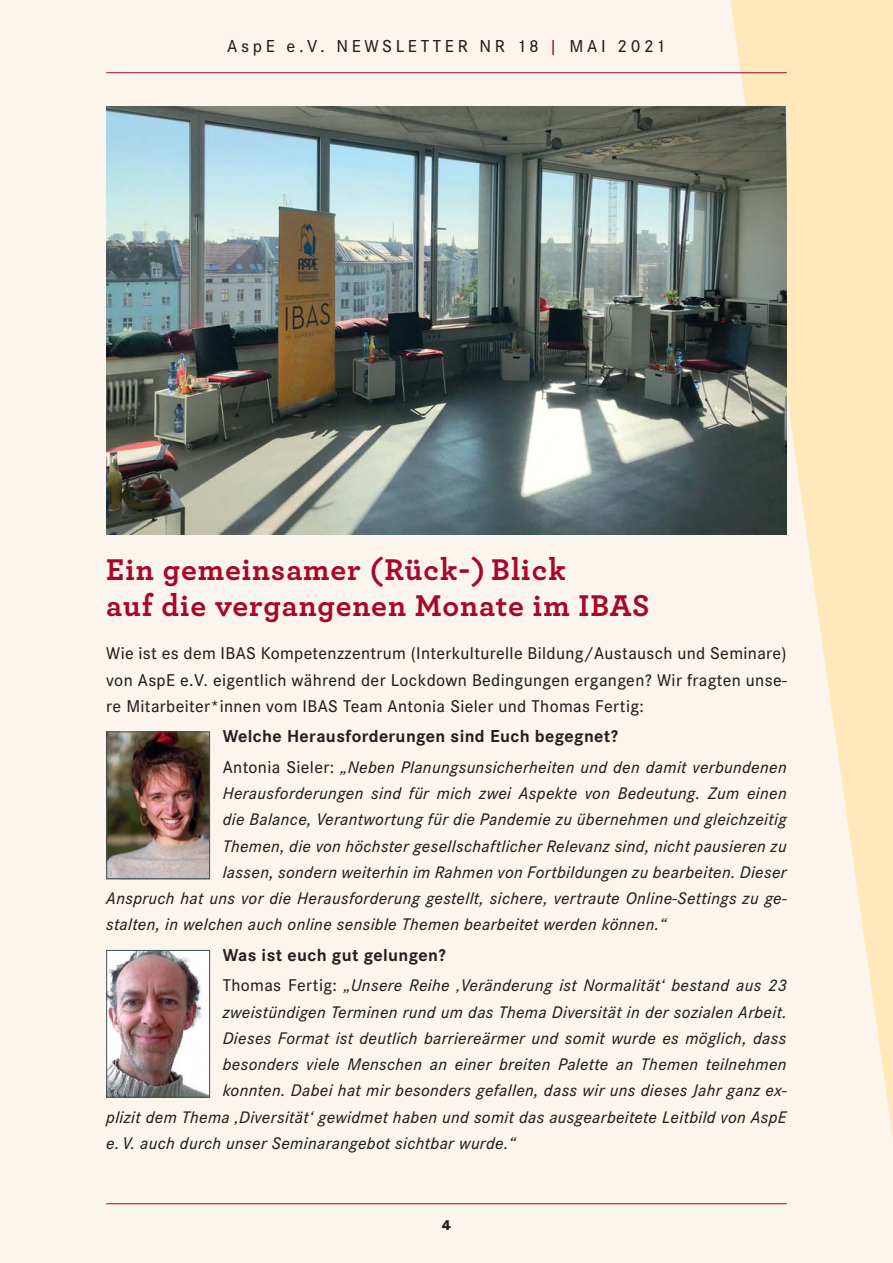
<style>
.page{position:relative;width:893px;height:1263px;background:#fcf5ed}
.page>*{position:absolute;margin:0;border:0;box-sizing:border-box;transform-origin:0 0}
.t1{font:700 31.5px/36px "Archer Pro";letter-spacing:.03em;color:#a70729}
.t2{font:700 18px "Corporate S";letter-spacing:.02em;color:#231f20}
.t3{font:500 18px "Corporate S";letter-spacing:.2em;color:#231f20}
.t4{font:500 17.7px/26.2px "Corporate S";letter-spacing:.02em;color:#231f20;text-align:justify}
.t5{font:italic 500 17.4px "Corporate S";letter-spacing:.02em;color:#231f20}
.t6{font:800 15px "Corporate S";color:#231f20}
.s1{color:#a70729}
.s2{font-style:normal;font-size:17.7px}
</style>
<div class="page">
<svg style="left:730px;top:0;width:163px;height:1139px;fill:#ffe9ba"></svg>
<hr style="left:106px;top:72px;width:681px;height:1px;background:#a70729">
<hr style="left:106px;top:1203px;width:681px;height:1px;background:#a70729">
<img style="left:106px;top:106px;width:681px;height:428px">
<img style="left:108px;top:734px;width:100px;height:143px">
<div style="left:106px;top:732px;width:104px;height:147px;border:1px solid #3e4f52"></div>
<img style="left:108px;top:952px;width:100px;height:144px">
<div style="left:106px;top:950px;width:104px;height:148px;border:1px solid #3e4f52"></div>
<p class="t3" style="left:227px;top:39px;width:440px">AspE e.V. NEWSLETTER NR 18 <span class="s1">|</span> MAI 2021</p>
<h1 class="t1" style="left:106px;top:555px;width:545px">Ein gemeinsamer (Rück-)-Blick<br>auf die vergangenen Monate im IBAS</h1>
<p class="t4" style="left:106px;top:642px;width:682px">Wie ist es dem IBAS Kompetenzzentrum (Interkulturelle Bildung/Austausch und Seminare) von AspE e.V. eigentlich während der Lockdown Bedingungen ergangen? Wir fragten unse&shy;re Mitarbeiter*innen vom IBAS Team Antonia Sieler und Thomas Fertig:</p>
<p class="t2" style="left:223px;top:729px;width:397px">Welche Herausforderungen sind Euch begegnet?</p>
<p class="t5" style="left:223px;top:760px;width:565px"><span class="s2">Antonia Sieler:</span> „Neben Planungsunsicherheiten und den damit verbundenen</p>
<p class="t5" style="left:223px;top:787px;width:565px">Herausforderungen sind für mich zwei Aspekte von Bedeutung. Zum einen</p>
<p class="t5" style="left:223px;top:813px;width:565px">die Balance, Verantwortung für die Pandemie zu übernehmen und gleichzeitig</p>
<p class="t5" style="left:223px;top:839px;width:565px">Themen, die von höchster gesellschaftlicher Relevanz sind, nicht pausieren zu</p>
<p class="t5" style="left:223px;top:865px;width:565px">lassen, sondern weiterhin im Rahmen von Fortbildungen zu bearbeiten. Dieser</p>
<p class="t5" style="left:106px;top:892px;width:682px">Anspruch hat uns vor die Herausforderung gestellt, sichere, vertraute Online-Settings zu ge-</p>
<p class="t5" style="left:106px;top:918px;width:562px">stalten, in welchen auch online sensible Themen bearbeitet werden können.“</p>
<p class="t2" style="left:223px;top:948px;width:225px">Was ist euch gut gelungen?</p>
<p class="t5" style="left:223px;top:979px;width:565px"><span class="s2">Thomas Fertig:</span> „Unsere Reihe ‚Veränderung ist Normalität‘ bestand aus 23</p>
<p class="t5" style="left:223px;top:1005px;width:565px">zweistündigen Terminen rund um das Thema Diversität in der sozialen Arbeit.</p>
<p class="t5" style="left:223px;top:1031px;width:565px">Dieses Format ist deutlich barriereärmer und somit wurde es möglich, dass</p>
<p class="t5" style="left:223px;top:1058px;width:565px">besonders viele Menschen an einer breiten Palette an Themen teilnehmen</p>
<p class="t5" style="left:223px;top:1084px;width:566px">konnten. Dabei hat mir besonders gefallen, dass wir uns dieses Jahr ganz ex-</p>
<p class="t5" style="left:106px;top:1110px;width:682px">plizit dem Thema ‚Diversität‘ gewidmet haben und somit das ausgearbeitete Leitbild von AspE</p>
<p class="t5" style="left:106px;top:1136px;width:411px">e. V. auch durch unser Seminarangebot sichtbar wurde.“</p>
<p class="t6" style="left:442px;top:1219px;width:11px">4</p>
</div>
